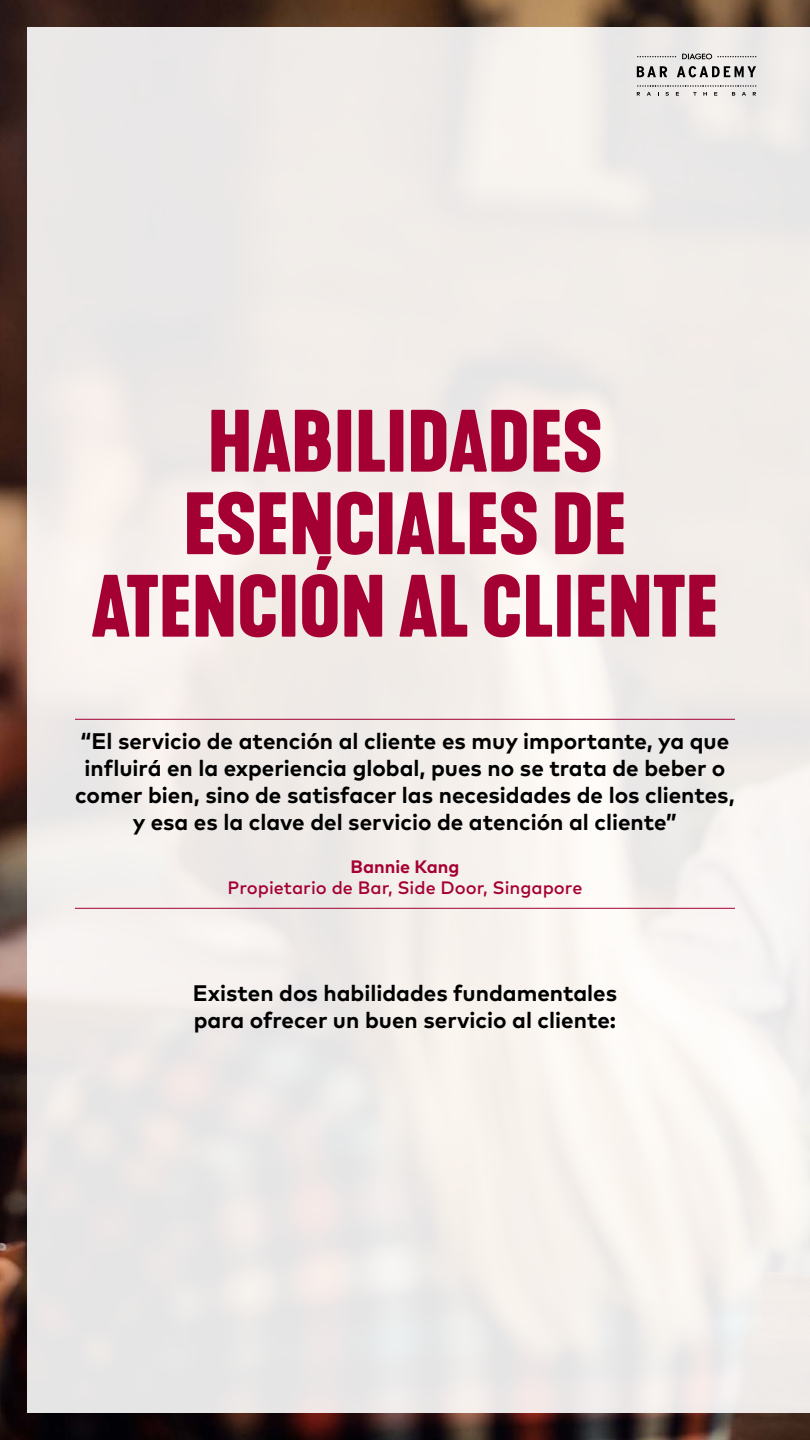
<style>
.page{position:relative;width:810px;height:1440px;background:#fff}
.page>*{position:absolute;margin:0;border:0;box-sizing:border-box;transform-origin:0 0}
.t1{font:700 82.5px/82.5px "Kapra Neue";color:#a50034;text-align:center}
.t2{font:700 22.5px/27px "Mark Pro";color:#000}
.t3{font:500 18px "Mark Pro";color:#a50034}
.t4{font:700 18px "Mark Pro";color:#a50034}
</style>
<div class="page">
<img style="left:0;top:0;width:810px;height:1440px">
<div style="left:27px;top:27px;width:783px;height:1386px;background:#f1ece9"></div>
<svg style="left:637px;top:85px;width:119px;height:11px"></svg>
<svg style="left:637px;top:66px;width:30px;height:11px"></svg>
<svg style="left:677px;top:66px;width:79px;height:12px"></svg>
<svg style="left:682px;top:54px;width:74px;height:5px"></svg>
<svg style="left:637px;top:56px;width:39px;height:1px"></svg>
<hr style="left:75px;top:719px;width:660px;height:1px;background:#a50034">
<hr style="left:75px;top:908px;width:660px;height:1px;background:#a50034">
<h1 class="t1" style="left:91px;top:402px;width:629px">HABILIDADES<br>ESENCIALES DE<br>ATENCIÓN AL CLIENTE</h1>
<p class="t2" style="left:75px;top:725px;width:661px;text-align:center">“El servicio de atención al cliente es muy importante, ya que influirá en la experiencia global, pues no se trata de beber o comer bien, sino de satisfacer las necesidades de los clientes, y esa es la clave del servicio de atención al cliente”</p>
<p class="t4" style="left:351px;top:853px;width:110px">Bannie Kang</p>
<p class="t3" style="left:228px;top:875px;width:356px">Propietario de Bar, Side Door, Singapore</p>
<p class="t2" style="left:193px;top:978px;width:426px">Existen dos habilidades fundamentales para ofrecer un buen servicio al cliente:</p>
</div>
